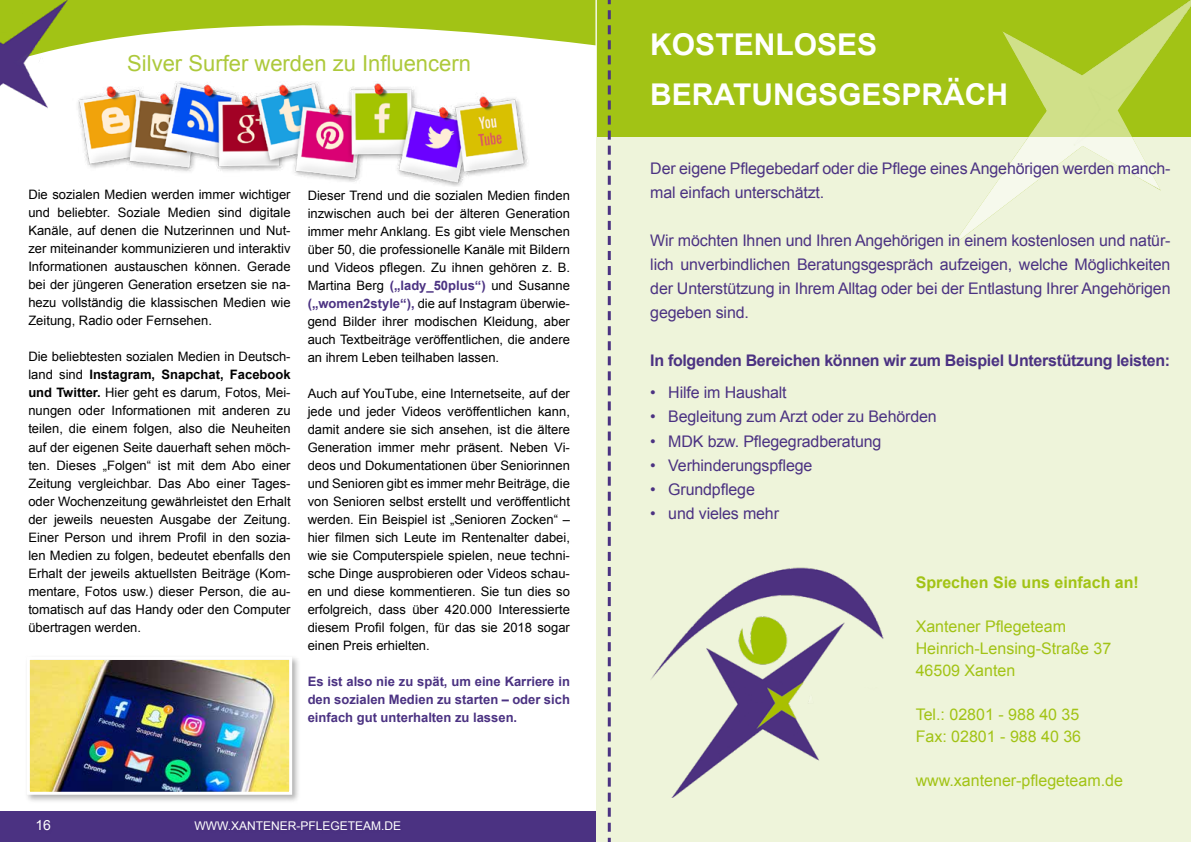
<style>
.page{position:relative;width:1191px;height:842px;background:#fff}
.page>*{position:absolute;margin:0;border:0;box-sizing:border-box;transform-origin:0 0}
.t1{font:700 30px/50.2px "Arial";color:#fff}
.t2{font:22px "Arial";color:#adc93b}
.t3{font:16px/24px "Arial";letter-spacing:-.01em;color:#4b3282}
.t4{font:16px/22px "Arial";color:#a2c315}
.t5{font:700 16px "Arial";letter-spacing:-.02em;color:#4b3282}
.t6{font:700 16px "Arial";color:#a2c315}
.t7{font:14px "Arial";color:#fff}
.t8{font:13px/18px "Arial";color:#000;text-align:justify}
.t9{font:700 13px/18px "Arial";color:#4b3282;text-align:justify}
.t10{font:12px "Arial";color:#fff}
.s1{font-weight:700}
.s2{font-weight:700;color:#4b3282}
</style>
<div class="page">
<div style="left:0;top:811px;width:1191px;height:31px;background:#4b3282"></div>
<svg style="left:68px;top:0;width:527px;height:82px"></svg>
<div style="left:596px;top:0;width:595px;height:842px;background:#eef4da"></div>
<div style="left:597px;top:0;width:594px;height:137px;background:#a2c315"></div>
<img style="left:953px;top:0;width:238px;height:245px">
<img style="left:651px;top:567px;width:233px;height:230px">
<svg style="left:608px;top:0;width:3px;height:842px"></svg>
<img style="left:78px;top:82px;width:450px;height:104px">
<div style="left:24px;top:654px;width:276px;height:149px;background:#000;opacity:.3"></div>
<img style="left:31px;top:661px;width:257px;height:130px">
<div style="left:27px;top:657px;width:265px;height:138px;border:3px solid #fff"></div>
<img style="left:0;top:0;width:68px;height:109px">
<h2 class="t2" style="left:127px;top:49px;width:345px">Silver Surfer werden zu Influencern</h2>
<p class="t8" style="left:28px;top:186px;width:264px">Die sozialen Medien werden immer wichtiger und beliebter. Soziale Medien sind digitale Kanäle, auf denen die Nutzerinnen und Nut&shy;zer miteinander kommunizieren und interaktiv Informationen austauschen können. Gerade bei der jüngeren Generation ersetzen sie na&shy;hezu vollständig die klassischen Medien wie Zeitung, Radio oder Fernsehen.</p>
<p class="t8" style="left:28px;top:348px;width:264px">Die beliebtesten sozialen Medien in Deutsch&shy;land sind <span class="s1">Instagram, Snapchat, Facebook und Twitter.</span> Hier geht es darum, Fotos, Mei&shy;nungen oder Informationen mit anderen zu teilen, die einem folgen, also die Neuheiten auf der eigenen Seite dauerhaft sehen möch&shy;ten. Dieses „Folgen“ ist mit dem Abo einer Zeitung vergleichbar. Das Abo einer Tages&shy;oder Wochenzeitung gewährleistet den Erhalt der jeweils neuesten Ausgabe der Zeitung.<br>Einer Person und ihrem Profil in den sozia&shy;len Medien zu folgen, bedeutet ebenfalls den Erhalt der jeweils aktuellsten Beiträge (Kom&shy;mentare, Fotos usw.) dieser Person, die au&shy;tomatisch auf das Handy oder den Computer übertragen werden.</p>
<p class="t8" style="left:308px;top:186px;width:264px">Dieser Trend und die sozialen Medien finden inzwischen auch bei der älteren Generation immer mehr Anklang. Es gibt viele Menschen über 50, die professionelle Kanäle mit Bildern und Videos pflegen. Zu ihnen gehören z. B.<br>Martina Berg <span class="s2">(„lady_50plus“)</span> und Susanne <span class="s2">(„women2style“),</span> die auf Instagram überwie&shy;gend Bilder ihrer modischen Kleidung, aber auch Textbeiträge veröffentlichen, die andere an ihrem Leben teilhaben lassen.</p>
<p class="t8" style="left:308px;top:384px;width:264px">Auch auf YouTube, eine Internetseite, auf der jede und jeder Videos veröffentlichen kann, damit andere sie sich ansehen, ist die ältere Generation immer mehr präsent. Neben Vi&shy;deos und Dokumentationen über Seniorinnen und Senioren gibt es immer mehr Beiträge, die von Senioren selbst erstellt und veröffentlicht werden. Ein Beispiel ist „Senioren Zocken“ – hier filmen sich Leute im Rentenalter dabei, wie sie Computerspiele spielen, neue techni&shy;sche Dinge ausprobieren oder Videos schau&shy;en und diese kommentieren. Sie tun dies so erfolgreich, dass über 420.000 Interessierte diesem Profil folgen, für das sie 2018 sogar einen Preis erhielten.</p>
<p class="t9" style="left:308px;top:672px;width:264px">Es ist also nie zu spät, um eine Karriere in den sozialen Medien zu starten – oder sich einfach gut unterhalten zu lassen.</p>
<p class="t7" style="left:35px;top:816px;width:17px">16</p>
<p class="t10" style="left:194px;top:818px;width:208px">WWW.XANTENER-PFLEGETEAM.DE</p>
<h1 class="t1" style="left:650px;top:20px;width:359px">KOSTENLOSES<br>BERATUNGSGESPRÄCH</h1>
<p class="t3" style="left:650px;top:156px;width:522px">Der eigene Pflegebedarf oder die Pflege eines Angehörigen werden manch&shy;mal einfach unterschätzt.</p>
<p class="t3" style="left:650px;top:228px;width:522px;text-align:justify">Wir möchten Ihnen und Ihren Angehörigen in einem kostenlosen und natür&shy;lich unverbindlichen Beratungsgespräch aufzeigen, welche Möglichkeiten der Unterstützung in Ihrem Alltag oder bei der Entlastung Ihrer Angehörigen gegeben sind.</p>
<p class="t5" style="left:650px;top:350px;width:521px">In folgenden Bereichen können wir zum Beispiel Unterstützung leisten:</p>
<p class="t3" style="left:650px;top:381px;width:138px">• Hilfe im Haushalt</p>
<p class="t3" style="left:650px;top:405px;width:288px">• Begleitung zum Arzt oder zu Behörden</p>
<p class="t3" style="left:650px;top:429px;width:232px">• MDK bzw. Pflegegradberatung</p>
<p class="t3" style="left:650px;top:453px;width:164px">• Verhinderungspflege</p>
<p class="t3" style="left:650px;top:477px;width:106px">• Grundpflege</p>
<p class="t3" style="left:650px;top:501px;width:130px">• und vieles mehr</p>
<p class="t6" style="left:915px;top:571px;width:225px">Sprechen Sie uns einfach an!</p>
<p class="t4" style="left:915px;top:615px;width:197px">Xantener Pflegeteam<br>Heinrich-Lensing-Straße 37<br>46509 Xanten</p>
<p class="t4" style="left:915px;top:703px;width:167px">Tel.: 02801 - 988 40 35<br>Fax: 02801 - 988 40 36</p>
<p class="t4" style="left:915px;top:769px;width:209px">www.xantener-pflegeteam.de</p>
</div>
